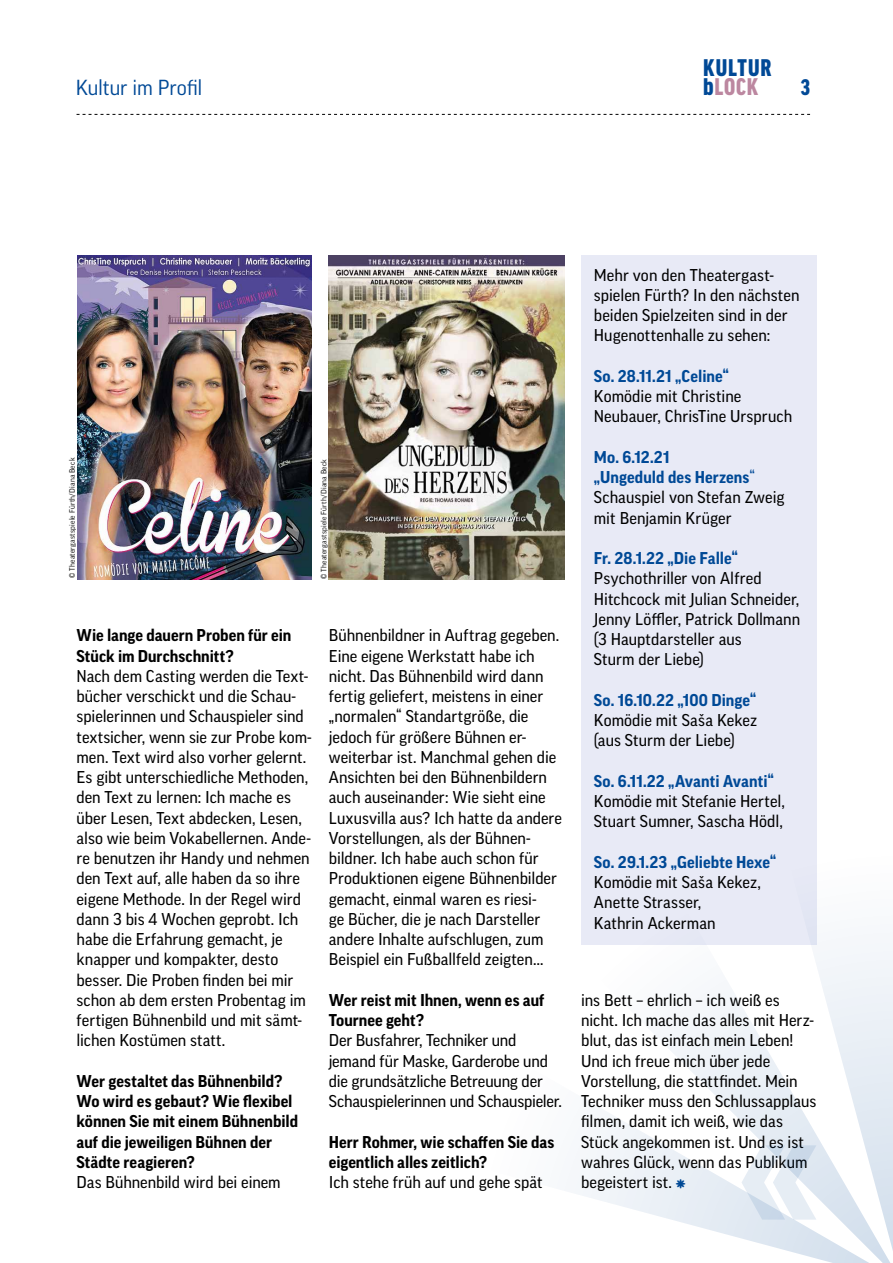
<style>
.page{position:relative;width:893px;height:1263px;background:#fff}
.page>*{position:absolute;margin:0;border:0;box-sizing:border-box;transform-origin:0 0}
.t1{font:900 condensed 25.65px "Good Headline Pro";letter-spacing:.04em;color:#004996}
.t2{font:900 condensed 25.65px "Good Headline Pro";letter-spacing:.035em;color:#bc87a0}
.t3{font:900 condensed 24px "Good Headline Pro";color:#004996}
.t4{font:21px "Good Pro";letter-spacing:-.005em;color:#004996}
.t5{font:16.5px/20.2px "Good Pro News";color:#000}
.t6{font:700 16.5px/20.2px "Good Pro";color:#000}
.t7{font:700 16.5px/20.2px "Good Pro";letter-spacing:.005em;color:#004996}
.t8{font:7.5px "Good Pro";letter-spacing:.025em;color:#000}
.s1{color:#004996}
.s2{font-family:"Good Pro News";font-weight:400}
</style>
<div class="page">
<svg style="left:77px;top:114px;width:733px;height:1px"></svg>
<div style="left:662px;top:989px;width:79px;height:76px;background:#f3f6fa"></div>
<svg style="left:574px;top:1065px;width:167px;height:173px"></svg>
<img style="left:329px;top:255px;width:235px;height:324px">
<img style="left:77px;top:255px;width:235px;height:324px">
<div style="left:581px;top:255px;width:235px;height:690px;background:#e8eaf6"></div>
<svg style="left:741px;top:849px;width:152px;height:414px"></svg>
<svg style="left:676px;top:1179px;width:9px;height:9px"></svg>
<h1 class="t1" style="left:703px;top:54px;width:70px">KULTUR</h1>
<p class="t4" style="left:76px;top:75px;width:128px">Kultur im Profil</p>
<h1 class="t2" style="left:703px;top:73px;width:57px"><span class="s1">b</span>LOCK</h1>
<h2 class="t3" style="left:801px;top:74px;width:11px">3</h2>
<p class="t8" style="left:68px;top:578px;width:122px;rotate:-90deg">© Theatergastspiele Fürth/Diana Beck</p>
<p class="t8" style="left:319px;top:579px;width:122px;rotate:-90deg">© Theatergastspiele Fürth/Diana Beck</p>
<p class="t6" style="left:77px;top:625px;width:216px">Wie lange dauern Proben für ein<br>Stück im Durchschnitt?</p>
<p class="t5" style="left:77px;top:666px;width:237px">Nach dem Casting werden die Text&shy;bücher verschickt und die Schau&shy;spielerinnen und Schauspieler sind textsicher, wenn sie zur Probe kom&shy;men. Text wird also vorher gelernt.<br>Es gibt unterschiedliche Methoden, den Text zu lernen: Ich mache es über Lesen, Text abdecken, Lesen, also wie beim Vokabellernen. Ande&shy;re benutzen ihr Handy und nehmen den Text auf, alle haben da so ihre eigene Methode. In der Regel wird dann 3 bis 4 Wochen geprobt. Ich habe die Erfahrung gemacht, je knapper und kompakter, desto besser. Die Proben finden bei mir schon ab dem ersten Probentag im fertigen Bühnenbild und mit sämt&shy;lichen Kostümen statt.</p>
<p class="t6" style="left:77px;top:1071px;width:223px">Wer gestaltet das Bühnenbild?<br>Wo wird es gebaut? Wie flexibel können Sie mit einem Bühnenbild auf die jeweiligen Bühnen der<br>Städte reagieren?</p>
<p class="t5" style="left:77px;top:1172px;width:206px">Das Bühnenbild wird bei einem</p>
<p class="t5" style="left:329px;top:625px;width:235px">Bühnenbildner in Auftrag gegeben.<br>Eine eigene Werkstatt habe ich nicht. Das Bühnenbild wird dann fertig geliefert, meistens in einer „normalen“ Standartgröße, die jedoch für größere Bühnen er&shy;weiterbar ist. Manchmal gehen die Ansichten bei den Bühnenbildern auch auseinander: Wie sieht eine Luxusvilla aus? Ich hatte da andere Vorstellungen, als der Bühnen&shy;bildner. Ich habe auch schon für Produktionen eigene Bühnenbilder gemacht, einmal waren es riesi-<br>ge Bücher, die je nach Darsteller andere Inhalte aufschlugen, zum Beispiel ein Fußballfeld zeigten…</p>
<p class="t6" style="left:329px;top:990px;width:217px">Wer reist mit Ihnen, wenn es auf<br>Tournee geht?</p>
<p class="t5" style="left:329px;top:1030px;width:235px">Der Busfahrer, Techniker und jemand für Maske, Garderobe und die grundsätzliche Betreuung der Schauspielerinnen und Schauspieler.</p>
<p class="t6" style="left:329px;top:1131px;width:227px">Herr Rohmer, wie schaffen Sie das eigentlich alles zeitlich?</p>
<p class="t5" style="left:329px;top:1172px;width:215px">Ich stehe früh auf und gehe spät</p>
<p class="t5" style="left:594px;top:265px;width:207px">Mehr von den Theatergast&shy;spielen Fürth? In den nächsten beiden Spielzeiten sind in der<br>Hugenottenhalle zu sehen:</p>
<p class="t7" style="left:594px;top:366px;width:137px">So. 28.11.21 „Celine“</p>
<p class="t5" style="left:594px;top:386px;width:200px">Komödie mit Christine<br>Neubauer, ChrisTine Urspruch</p>
<p class="t7" style="left:594px;top:447px;width:163px">Mo. 6.12.21<br>„Ungeduld des Herzens<span class="s2">“</span></p>
<p class="t5" style="left:594px;top:487px;width:192px">Schauspiel von Stefan Zweig mit Benjamin Krüger</p>
<p class="t7" style="left:594px;top:548px;width:146px">Fr. 28.1.22 „Die Falle“</p>
<p class="t5" style="left:594px;top:568px;width:208px">Psychothriller von Alfred<br>Hitchcock mit Julian Schneider,<br>Jenny Löffler, Patrick Dollmann (3 Hauptdarsteller aus<br>Sturm der Liebe)</p>
<p class="t7" style="left:594px;top:690px;width:164px">So. 16.10.22 „100 Dinge“</p>
<p class="t5" style="left:594px;top:710px;width:165px">Komödie mit Saša Kekez (aus Sturm der Liebe)</p>
<p class="t7" style="left:594px;top:771px;width:182px">So. 6.11.22 „Avanti Avanti“</p>
<p class="t5" style="left:594px;top:791px;width:193px">Komödie mit Stefanie Hertel,<br>Stuart Sumner, Sascha Hödl,</p>
<p class="t7" style="left:594px;top:852px;width:184px">So. 29.1.23 „Geliebte Hexe“</p>
<p class="t5" style="left:594px;top:872px;width:169px">Komödie mit Saša Kekez,<br>Anette Strasser,<br>Kathrin Ackerman</p>
<p class="t5" style="left:581px;top:990px;width:237px">ins Bett – ehrlich – ich weiß es nicht. Ich mache das alles mit Herz&shy;blut, das ist einfach mein Leben!<br>Und ich freue mich über jede<br>Vorstellung, die stattfindet. Mein<br>Techniker muss den Schlussapplaus filmen, damit ich weiß, wie das<br>Stück angekommen ist. Und es ist wahres Glück, wenn das Publikum begeistert ist.</p>
</div>
